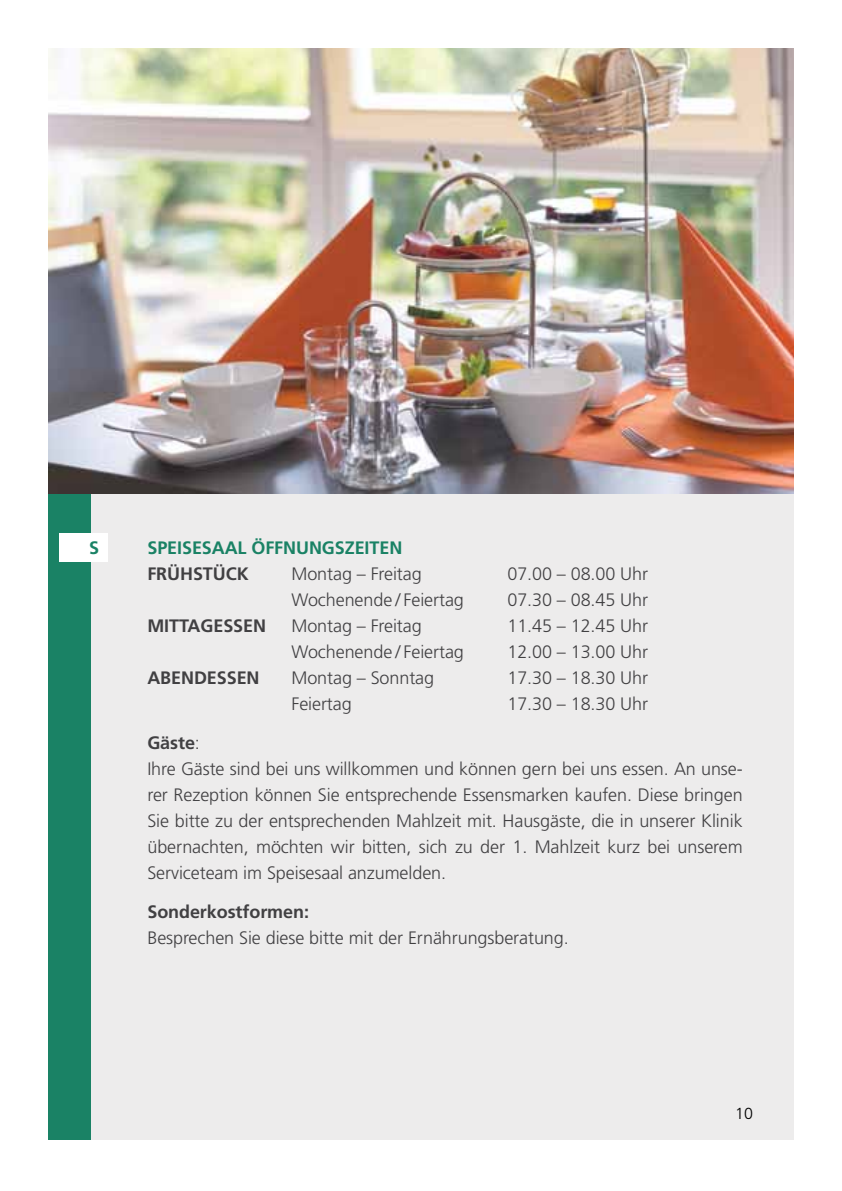
<style>
.page{position:relative;width:842px;height:1191px;background:#fff}
.page>*{position:absolute;margin:0;border:0;box-sizing:border-box;transform-origin:0 0}
.t1{font:300 18px/26px "Frutiger LT Pro";letter-spacing:-.005em;color:#414042}
.t2{font:700 18px "Frutiger LT Pro";letter-spacing:-.005em;color:#414042}
.t3{font:700 18px "Frutiger LT Pro";letter-spacing:-.005em;color:#1a8265}
.t4{font:300 16px "Frutiger LT Pro";color:#000}
.s1{font-weight:700}
</style>
<div class="page">
<img style="left:48px;top:48px;width:746px;height:447px">
<div style="left:91px;top:495px;width:703px;height:645px;background:#edecec"></div>
<div style="left:48px;top:495px;width:43px;height:645px;background:#1a8265"></div>
<div style="left:60px;top:533px;width:48px;height:28px;background:#fff"></div>
<p class="t3" style="left:89px;top:537px;width:12px">S</p>
<p class="t3" style="left:147px;top:537px;width:256px">SPEISESAAL ÖFFNUNGSZEITEN</p>
<p class="t2" style="left:147px;top:563px;width:96px">FRÜHSTÜCK</p>
<p class="t1" style="left:291px;top:560px;width:132px">Montag – Freitag</p>
<p class="t1" style="left:507px;top:560px;width:142px">07.00 – 08.00 Uhr</p>
<p class="t1" style="left:291px;top:586px;width:174px">Wochenende / Feiertag</p>
<p class="t1" style="left:507px;top:586px;width:142px">07.30 – 08.45 Uhr</p>
<p class="t2" style="left:147px;top:615px;width:120px">M ITTAGESSEN</p>
<p class="t1" style="left:291px;top:612px;width:132px">Montag – Freitag</p>
<p class="t1" style="left:507px;top:612px;width:142px">11.45 – 12.45 Uhr</p>
<p class="t1" style="left:291px;top:638px;width:174px">Wochenende / Feiertag</p>
<p class="t1" style="left:507px;top:638px;width:142px">12.00 – 13.00 Uhr</p>
<p class="t2" style="left:147px;top:666px;width:114px">ABENDESSEN</p>
<p class="t1" style="left:291px;top:664px;width:144px">Montag – Sonntag</p>
<p class="t1" style="left:507px;top:664px;width:142px">17.30 – 18.30 Uhr</p>
<p class="t1" style="left:291px;top:690px;width:62px">Feiertag</p>
<p class="t1" style="left:507px;top:690px;width:142px">17.30 – 18.30 Uhr</p>
<p class="t1" style="left:147px;top:729px;width:597px"><span class="s1">GÄSTE</span>:<br>Ihre Gäste sind bei uns willkommen und können gern bei uns essen. An unse&shy;rer Rezeption können Sie entsprechende Essensmarken kaufen. Diese bringen Sie bitte zu der entsprechenden Mahlzeit mit. Hausgäste, die in unserer Klinik übernachten, möchten wir bitten, sich zu der 1. Mahlzeit kurz bei unserem Serviceteam im Speisesaal anzumelden.</p>
<p class="t2" style="left:147px;top:900px;width:163px">SONDERKOSTFORMEN:</p>
<p class="t1" style="left:147px;top:924px;width:423px">Besprechen Sie diese bitte mit der Ernährungsberatung.</p>
<p class="t4" style="left:735px;top:1104px;width:19px">10</p>
</div>
